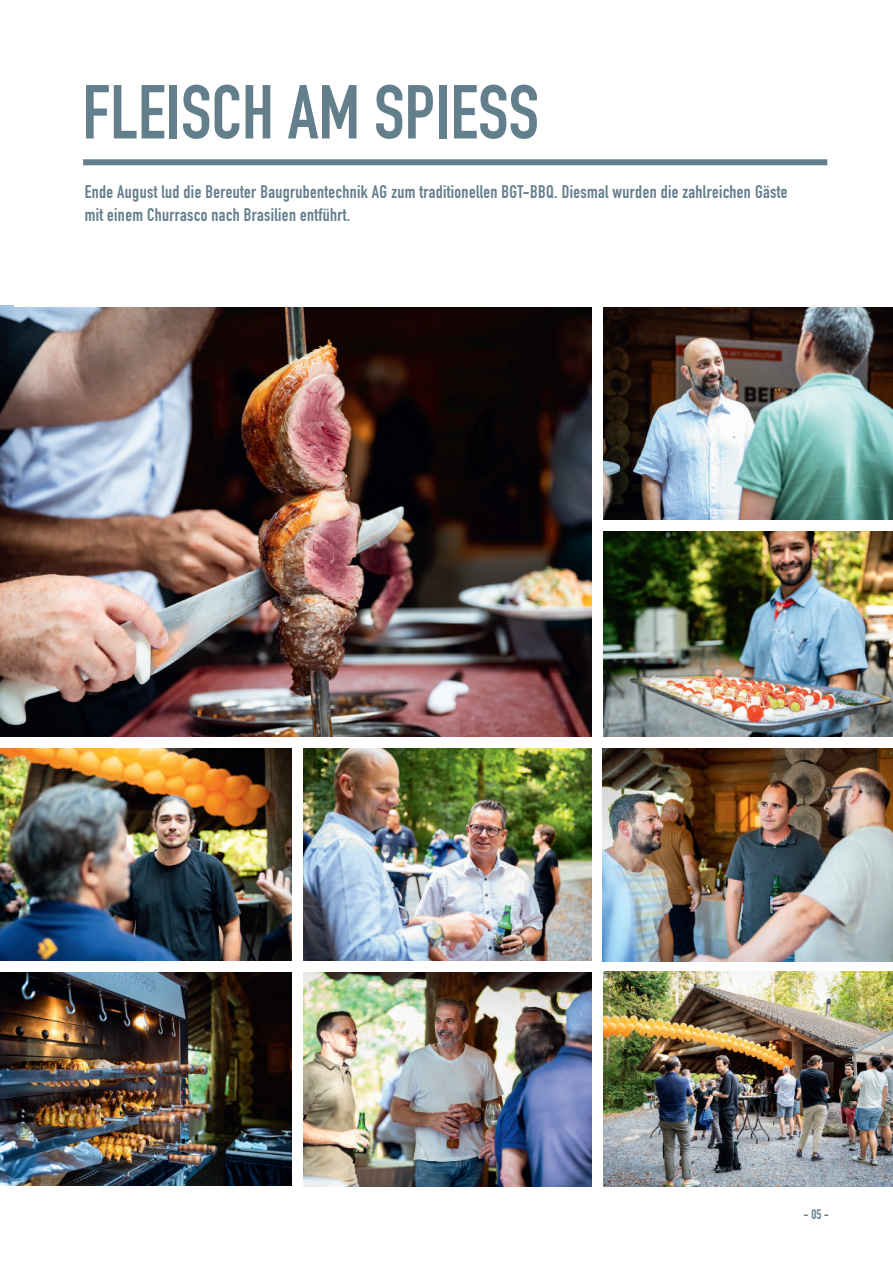
<style>
.page{position:relative;width:893px;height:1263px;background:#fff}
.page>*{position:absolute;margin:0;border:0;box-sizing:border-box;transform-origin:0 0}
.t1{font:700 75px "DIN Condensed";color:#647f8c}
.t2{font:700 18px/22.5px "DIN Condensed";letter-spacing:.02em;color:#647f8c}
.t3{font:700 13.5px "DIN Condensed";color:#647f8c}
</style>
<div class="page">
<img style="left:303px;top:972px;width:289px;height:215px">
<img style="left:603px;top:972px;width:290px;height:215px">
<div style="left:83px;top:159px;width:744px;height:6px;background:#647f8c"></div>
<img style="left:1px;top:306px;width:591px;height:431px">
<img style="left:603px;top:307px;width:290px;height:213px">
<img style="left:603px;top:531px;width:290px;height:206px">
<img style="left:303px;top:748px;width:289px;height:213px">
<img style="left:1px;top:972px;width:291px;height:213px">
<img style="left:1px;top:748px;width:291px;height:213px">
<img style="left:603px;top:748px;width:290px;height:213px">
<h1 class="t1" style="left:82px;top:62px;width:458px">FLEISCH AM SPIESS</h1>
<p class="t2" style="left:85px;top:181px;width:704px">Ende August lud die Bereuter Baugrubentechnik AG zum traditionellen BGT-BBQ. Diesmal wurden die zahlreichen Gäste mit einem Churrasco nach Brasilien entführt.</p>
<p class="t3" style="left:804px;top:1205px;width:27px">- 05 -</p>
</div>
